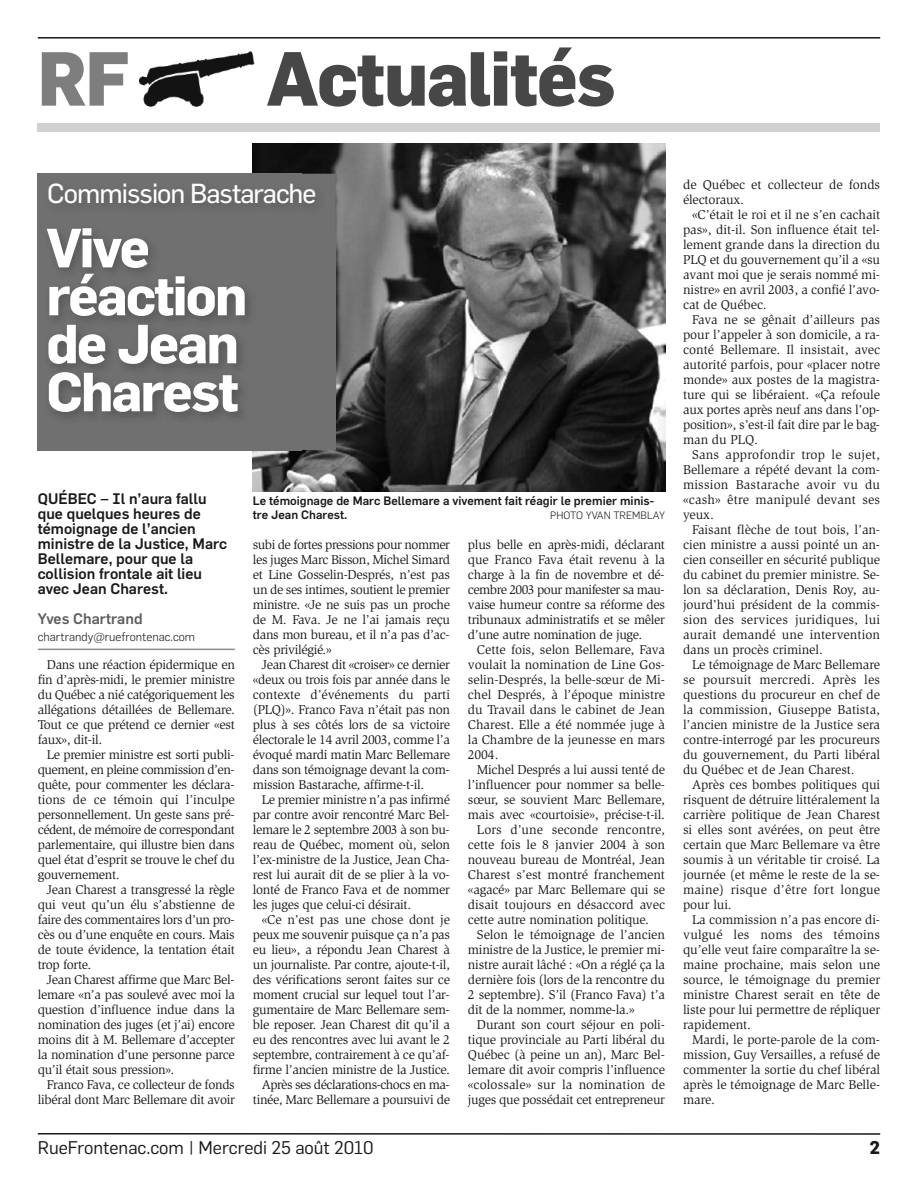
<style>
.page{position:relative;width:918px;height:1188px;background:#fff}
.page>*{position:absolute;margin:0;border:0;box-sizing:border-box;transform-origin:0 0}
.t1{font:800 75px "Flama";letter-spacing:-.02em;color:#474747;scale:.95 1}
.t2{font:800 75px "Flama";color:#7e7e7e;scale:.95 1}
.t3{font:700 54px/48px "Flama";letter-spacing:-.035em;color:#fff}
.t4{font:27px "Flama Basic";letter-spacing:-.035em;color:#fff}
.t5{font:18px "Flama";color:#191919}
.t6{font:700 18px "Flama";color:#191919}
.t7{font:500 15px/15px "Flama";color:#191919}
.t8{font:500 15px "Flama";color:#5e5e5e}
.t9{font:13.2px/15px "Slimbach Std";letter-spacing:-.02em;color:#191919;text-align:justify}
.t10{font:13.2px "Slimbach Std";letter-spacing:.005em;color:#191919}
.t11{font:13.2px/15px "Slimbach Std";color:#191919}
.t12{font:500 12px/14.4px "Flama";color:#191919}
.t13{font:300 12px "Flama";color:#191919}
.t14{font:300 10.5px "Flama";color:#191919}
</style>
<div class="page">
<hr style="left:38px;top:1133px;width:842px;height:2px;background:#191919">
<img style="left:140px;top:51px;width:115px;height:56px">
<hr style="left:38px;top:37px;width:842px;height:2px;background:#191919">
<div style="left:38px;top:123px;width:842px;height:9px;background:#d1d1d1"></div>
<hr style="left:38px;top:649px;width:197px;height:1px;background:#8c8c8c">
<img style="left:253px;top:143px;width:412px;height:348px">
<div style="left:38px;top:174px;width:298px;height:276px;background:#707070"></div>
<img style="left:37px;top:211px;width:1px;height:240px">
<img style="left:38px;top:233px;width:264px;height:219px">
<img style="left:38px;top:170px;width:373px;height:63px">
<img style="left:47px;top:228px;width:45px;height:5px">
<h1 class="t2" style="left:38px;top:44px;width:98px">RF</h1>
<h1 class="t1" style="left:266px;top:44px;width:369px">Actualités</h1>
<h3 class="t4" style="left:47px;top:180px;width:271px">Commission Bastarache</h3>
<h2 class="t3" style="left:47px;top:226px;width:202px">Vive réaction de Jean<br>Charest</h2>
<p class="t7" style="left:38px;top:492px;width:191px">QUÉBEC – Il n’aura fallu que quelques heures de témoignage de l’ancien ministre de la Justice, Marc<br>Bellemare, pour que la collision frontale ait lieu avec Jean Charest.</p>
<p class="t8" style="left:38px;top:612px;width:106px">Yves Chartrand</p>
<p class="t13" style="left:38px;top:631px;width:159px">chartrandy@ruefrontenac.com</p>
<p class="t9" style="left:38px;top:658px;width:199px;text-indent:9px">Dans une réaction épidermique en fin d’après-midi, le premier ministre du Québec a nié catégoriquement les allégations détaillées de Bellemare.<br>Tout ce que prétend ce dernier «est faux», dit-il.</p>
<p class="t9" style="left:38px;top:748px;width:199px;text-indent:9px">Le premier ministre est sorti publi&shy;quement, en pleine commission d’en&shy;quête, pour commenter les déclara&shy;tions de ce témoin qui l’inculpe personnellement. Un geste sans pré&shy;cédent, de mémoire de correspondant parlementaire, qui illustre bien dans quel état d’esprit se trouve le chef du gouvernement.</p>
<p class="t9" style="left:38px;top:883px;width:199px;text-indent:9px">Jean Charest a transgressé la règle qui veut qu’un élu s’abstienne de faire des commentaires lors d’un pro&shy;cès ou d’une enquête en cours. Mais de toute évidence, la tentation était trop forte.</p>
<p class="t9" style="left:38px;top:973px;width:199px;text-indent:9px">Jean Charest affirme que Marc Bel&shy;lemare «n’a pas soulevé avec moi la question d’influence indue dans la nomination des juges (et j’ai) encore moins dit à M. Bellemare d’accepter la nomination d’une personne parce qu’il était sous pression».</p>
<p class="t9" style="left:38px;top:1078px;width:199px;text-align:right">Franco Fava, ce collecteur de fonds libéral dont Marc Bellemare dit avoir</p>
<p class="t12" style="left:253px;top:494px;width:403px">Le témoignage de Marc Bellemare a vivement fait réagir le premier minis&shy;tre Jean Charest.</p>
<p class="t14" style="left:550px;top:510px;width:116px">PHOTO YVAN TREMBLAY</p>
<p class="t9" style="left:253px;top:538px;width:199px">subi de fortes pressions pour nommer les juges Marc Bisson, Michel Simard et Line Gosselin-Després, n’est pas un de ses intimes, soutient le premier ministre. «Je ne suis pas un proche de M. Fava. Je ne l’ai jamais reçu dans mon bureau, et il n’a pas d’ac&shy;cès privilégié.»</p>
<p class="t9" style="left:253px;top:658px;width:199px;text-indent:9px">Jean Charest dit «croiser» ce dernier «deux ou trois fois par année dans le contexte d’événements du parti (PLQ)». Franco Fava n’était pas non plus à ses côtés lors de sa victoire électorale le 14 avril 2003, comme l’a évoqué mardi matin Marc Bellemare dans son témoignage devant la com&shy;mission Bastarache, affirme-t-il.</p>
<p class="t9" style="left:253px;top:793px;width:199px;text-indent:9px">Le premier ministre n’a pas infirmé par contre avoir rencontré Marc Bel&shy;lemare le 2 septembre 2003 à son bu&shy;reau de Québec, moment où, selon l’ex-ministre de la Justice, Jean Cha&shy;rest lui aurait dit de se plier à la vo&shy;lonté de Franco Fava et de nommer les juges que celui-ci désirait.</p>
<p class="t9" style="left:253px;top:913px;width:199px;text-align:right">«Ce n’est pas une chose dont je peux me souvenir puisque ça n’a pas eu lieu», a répondu Jean Charest à un journaliste. Par contre, ajoute-t-il, des vérifications seront faites sur ce moment crucial sur lequel tout l’ar&shy;gumentaire de Marc Bellemare sem&shy;ble reposer. Jean Charest dit qu’il a eu des rencontres avec lui avant le 2 septembre, contrairement à ce qu’af&shy;firme l’ancien ministre de la Justice.<br>Après ses déclarations-chocs en ma&shy;tinée, Marc Bellemare a poursuivi de</p>
<p class="t9" style="left:468px;top:538px;width:199px">plus belle en après-midi, déclarant que Franco Fava était revenu à la charge à la fin de novembre et dé&shy;cembre 2003 pour manifester sa mau&shy;vaise humeur contre sa réforme des tribunaux administratifs et se mêler d’une autre nomination de juge.</p>
<p class="t9" style="left:468px;top:643px;width:199px;text-indent:9px">Cette fois, selon Bellemare, Fava voulait la nomination de Line Gos&shy;selin-Després, la belle-sœur de Mi&shy;chel Després, à l’époque ministre du Travail dans le cabinet de Jean Charest. Elle a été nommée juge à la Chambre de la jeunesse en mars 2004.</p>
<p class="t9" style="left:477px;top:763px;width:190px">Michel Després a lui aussi tenté de</p>
<p class="t9" style="left:468px;top:778px;width:199px">l’influencer pour nommer sa belle-</p>
<p class="t9" style="left:468px;top:793px;width:199px">sœur, se souvient Marc Bellemare,</p>
<p class="t9" style="left:468px;top:808px;width:199px">mais avec «courtoisie», précise-t-il.</p>
<p class="t10" style="left:477px;top:825px;width:190px">Lors d’une seconde rencontre,</p>
<p class="t9" style="left:468px;top:838px;width:199px">cette fois le 8 janvier 2004 à son</p>
<p class="t9" style="left:468px;top:853px;width:199px">nouveau bureau de Montréal, Jean</p>
<p class="t9" style="left:468px;top:868px;width:199px">Charest s’est montré franchement</p>
<p class="t9" style="left:468px;top:883px;width:199px">«agacé» par Marc Bellemare qui se</p>
<p class="t9" style="left:468px;top:898px;width:199px">disait toujours en désaccord avec</p>
<p class="t9" style="left:468px;top:913px;width:183px">cette autre nomination politique.</p>
<p class="t9" style="left:477px;top:928px;width:190px">Selon le témoignage de l’ancien</p>
<p class="t9" style="left:468px;top:943px;width:198px">ministre de la Justice, le premier mi-</p>
<p class="t9" style="left:468px;top:958px;width:199px">nistre aurait lâché : «On a réglé ça la</p>
<p class="t9" style="left:468px;top:973px;width:199px">dernière fois (lors de la rencontre du</p>
<p class="t9" style="left:468px;top:988px;width:199px">2 septembre). S’il (Franco Fava) t’a</p>
<p class="t9" style="left:468px;top:1003px;width:168px">dit de la nommer, nomme-la.»</p>
<p class="t9" style="left:477px;top:1018px;width:189px">Durant son court séjour en poli-</p>
<p class="t9" style="left:468px;top:1033px;width:199px">tique provinciale au Parti libéral du</p>
<p class="t9" style="left:468px;top:1048px;width:198px">Québec (à peine un an), Marc Bel-</p>
<p class="t9" style="left:468px;top:1063px;width:199px">lemare dit avoir compris l’influence</p>
<p class="t10" style="left:468px;top:1080px;width:199px">«colossale» sur la nomination de</p>
<p class="t9" style="left:468px;top:1093px;width:199px">juges que possédait cet entrepreneur</p>
<p class="t11" style="left:683px;top:178px;width:199px">de Québec et collecteur de fonds électoraux.</p>
<p class="t9" style="left:683px;top:208px;width:199px;text-indent:9px">«C’était le roi et il ne s’en cachait pas», dit-il. Son influence était tel&shy;lement grande dans la direction du PLQ et du gouvernement qu’il a «su avant moi que je serais nommé mi&shy;nistre» en avril 2003, a confié l’avo&shy;cat de Québec.</p>
<p class="t9" style="left:683px;top:313px;width:199px;text-indent:9px">Fava ne se gênait d’ailleurs pas pour l’appeler à son domicile, a ra&shy;conté Bellemare. Il insistait, avec autorité parfois, pour «placer notre monde» aux postes de la magistra&shy;ture qui se libéraient. «Ça refoule aux portes après neuf ans dans l’op&shy;position», s’est-il fait dire par le bag&shy;man du PLQ.</p>
<p class="t9" style="left:683px;top:448px;width:199px;text-indent:9px">Sans approfondir trop le sujet, Bellemare a répété devant la com&shy;mission Bastarache avoir vu du «cash» être manipulé devant ses yeux.</p>
<p class="t9" style="left:683px;top:523px;width:199px;text-indent:9px">Faisant flèche de tout bois, l’an&shy;cien ministre a aussi pointé un an&shy;cien conseiller en sécurité publique du cabinet du premier ministre. Se&shy;lon sa déclaration, Denis Roy, au&shy;jourd’hui président de la commis&shy;sion des services juridiques, lui aurait demandé une intervention dans un procès criminel.</p>
<p class="t9" style="left:683px;top:658px;width:199px;text-indent:9px">Le témoignage de Marc Bellemare se poursuit mercredi. Après les questions du procureur en chef de la commission, Giuseppe Batista, l’ancien ministre de la Justice sera contre-interrogé par les procureurs du gouvernement, du Parti libéral du Québec et de Jean Charest.</p>
<p class="t9" style="left:683px;top:778px;width:199px;text-indent:9px">Après ces bombes politiques qui risquent de détruire littéralement la carrière politique de Jean Charest si elles sont avérées, on peut être certain que Marc Bellemare va être soumis à un véritable tir croisé. La journée (et même le reste de la se&shy;maine) risque d’être fort longue pour lui.</p>
<p class="t9" style="left:683px;top:913px;width:199px;text-indent:9px">La commission n’a pas encore di&shy;vulgué les noms des témoins qu’elle veut faire comparaître la se&shy;maine prochaine, mais selon une source, le témoignage du premier ministre Charest serait en tête de liste pour lui permettre de répliquer rapidement.</p>
<p class="t9" style="left:683px;top:1033px;width:199px;text-indent:9px">Mardi, le porte-parole de la com&shy;mission, Guy Versailles, a refusé de commenter la sortie du chef libéral après le témoignage de Marc Belle&shy;mare.</p>
<h3 class="t5" style="left:38px;top:1139px;width:338px">RueFrontenac.com | Mercredi 25 août 2010</h3>
<h3 class="t6" style="left:870px;top:1140px;width:12px">2</h3>
</div>
